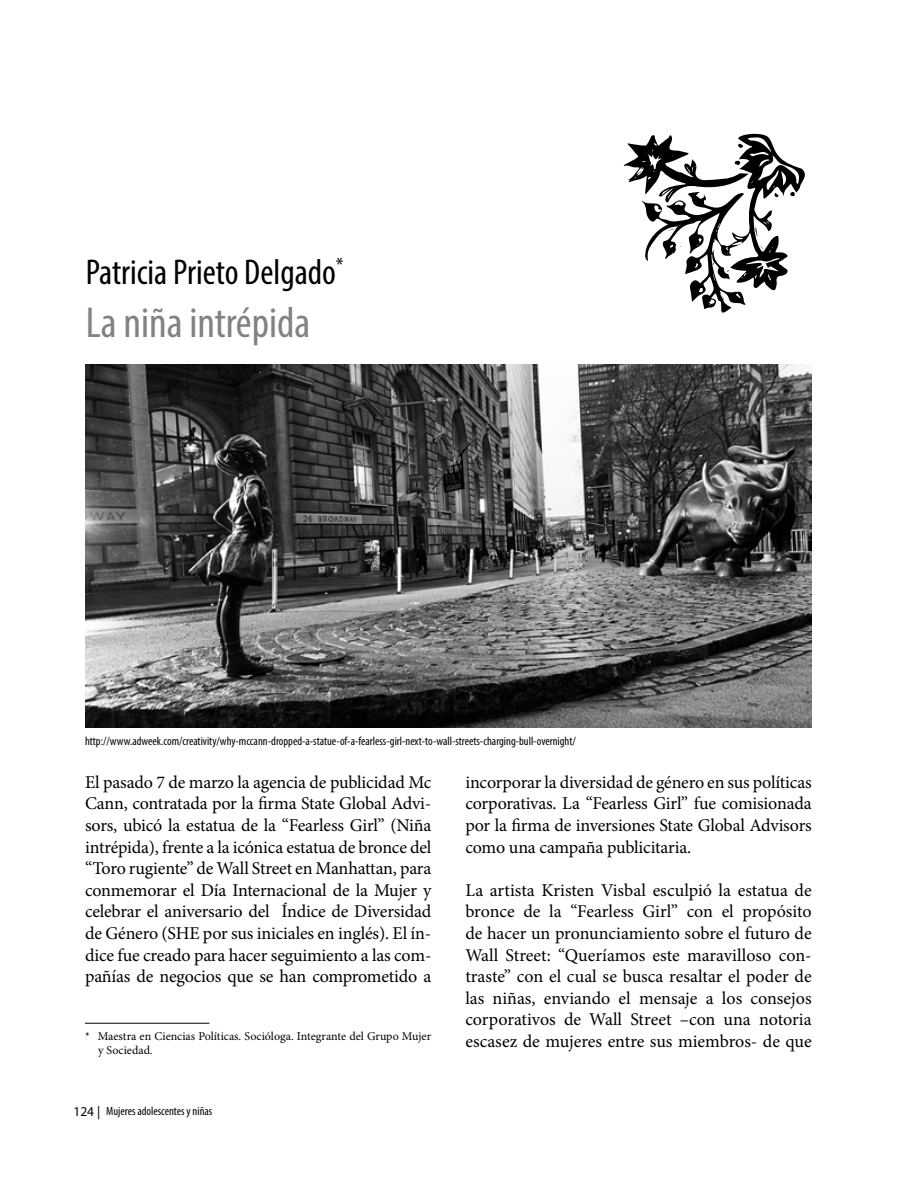
<style>
.page{position:relative;width:918px;height:1188px;background:#fff}
.page>*{position:absolute;margin:0;border:0;box-sizing:border-box;transform-origin:0 0}
.t1{font:condensed 43.5px "Myriad Pro";color:#808285}
.t2{font:condensed 36px "Myriad Pro";color:#000}
.t3{font:18px/21.6px "Minion Pro";letter-spacing:-.01em;color:#000;text-align:justify}
.t4{font:condensed 12px "Myriad Pro";color:#000}
.t5{font:12px/14.4px "Minion Pro";color:#000}
.s1{font-stretch:normal;font-size:13.5px}
</style>
<div class="page">
<hr style="left:85px;top:1023px;width:124px;height:1px;background:#000">
<img style="left:85px;top:365px;width:727px;height:363px">
<svg style="left:623px;top:133px;width:182px;height:180px"></svg>
<h2 class="t2" style="left:86px;top:250px;width:260px">Patricia Prieto Delgado<sup>*</sup></h2>
<h1 class="t1" style="left:86px;top:296px;width:226px">La niña intrépida</h1>
<p class="t4" style="left:85px;top:733px;width:492px">http://www.adweek.com/creativity/why-mccann-dropped-a-statue-of-a-fearless-girl-next-to-wall-streets-charging-bull-overnight/</p>
<p class="t3" style="left:85px;top:771px;width:348px">El pasado 7 de marzo la agencia de publicidad Mc Cann, contratada por la firma State Global Advi&shy;sors, ubicó la estatua de la “Fearless Girl” (Niña intrépida), frente a la icónica estatua de bronce del “Toro rugiente” de Wall Street en Manhattan, para conmemorar el Día Internacional de la Mujer y celebrar el aniversario del Índice de Diversidad de Género (SHE por sus iniciales en inglés). El ín&shy;dice fue creado para hacer seguimiento a las com&shy;pañías de negocios que se han comprometido a</p>
<p class="t3" style="left:465px;top:771px;width:348px">incorporar la diversidad de género en sus políticas corporativas. La “Fearless Girl” fue comisionada por la firma de inversiones State Global Advisors como una campaña publicitaria.</p>
<p class="t3" style="left:465px;top:879px;width:348px">La artista Kristen Visbal esculpió la estatua de bronce de la “Fearless Girl” con el propósito de hacer un pronunciamiento sobre el futuro de Wall Street: “Queríamos este maravilloso con&shy;traste” con el cual se busca resaltar el poder de las niñas, enviando el mensaje a los consejos corporativos de Wall Street –con una notoria escasez de mujeres entre sus miembros- de que</p>
<p class="t5" style="left:98px;top:1029px;width:334px;text-indent:-13px">* Maestra en Ciencias Políticas. Socióloga. Integrante del Grupo Mujer y Sociedad.</p>
<p class="t4" style="left:73px;top:1103px;width:140px"><span class="s1">124 |</span> Mujeres adolescentes y niñas</p>
</div>
